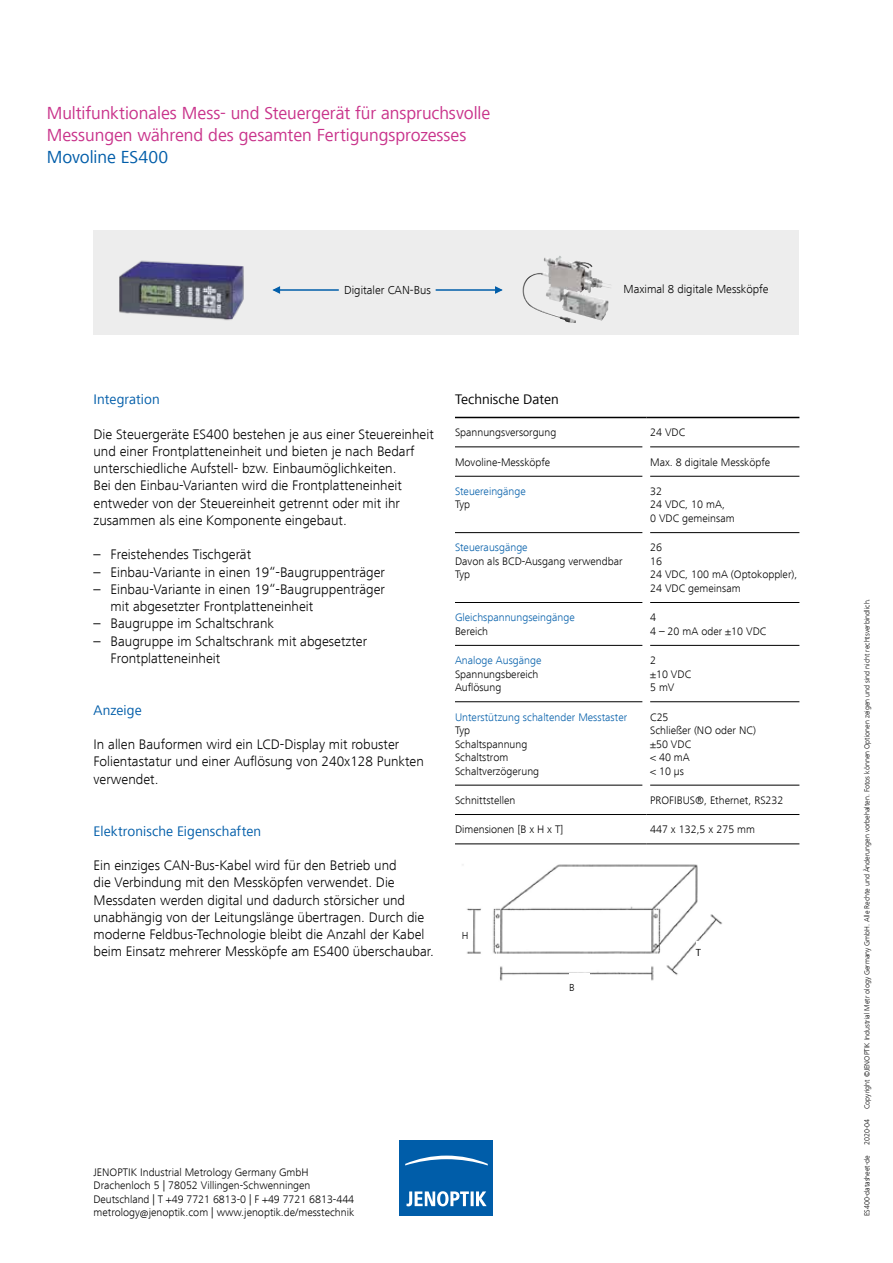
<style>
.page{position:relative;width:893px;height:1263px;background:#fff}
.page>*{position:absolute;margin:0;border:0;box-sizing:border-box;transform-origin:0 0}
.t1{font:18px/21.8px "Frutiger Next LT";letter-spacing:-.005em;color:#c9338b}
.t2{font:18px "Frutiger Next LT";color:#005da9}
.t3{font:300 14.25px/17.2px "Frutiger Next LT";color:#000}
.t4{font:14.25px "Frutiger Next LT";letter-spacing:.005em;color:#005da9}
.t5{font:14.25px "Frutiger Next LT";color:#000}
.t6{font:300 12px "Frutiger Next LT";color:#000}
.t7{font:300 11.25px/13.5px "Frutiger Next LT";color:#000}
.t8{font:300 11.25px "Frutiger Next LT";color:#005da9}
.t9{font:300 10.5px "Frutiger Next LT";color:#000}
.t10{font:10.5px "Frutiger Next LT";color:#000}
.t11{font:300 7.5px "Frutiger Next LT";color:#000}
</style>
<div class="page">
<div style="left:94px;top:231px;width:705px;height:104px;background:#ededed"></div>
<img style="left:119px;top:260px;width:125px;height:61px">
<hr style="left:279px;top:289px;width:60px;height:2px;background:#005da9">
<svg style="left:272px;top:286px;width:9px;height:8px"></svg>
<hr style="left:436px;top:289px;width:59px;height:2px;background:#005da9">
<svg style="left:495px;top:286px;width:8px;height:8px"></svg>
<img style="left:522px;top:256px;width:54px;height:67px">
<img style="left:462px;top:864px;width:260px;height:117px">
<div style="left:400px;top:1140px;width:93px;height:76px;background:#005da9"></div>
<svg style="left:405px;top:1155px;width:83px;height:10px"></svg>
<svg style="left:406px;top:1191px;width:81px;height:15px"></svg>
<hr style="left:455px;top:447px;width:188px;height:1px;background:#000">
<hr style="left:650px;top:447px;width:149px;height:1px;background:#000">
<hr style="left:455px;top:476px;width:188px;height:1px;background:#000">
<hr style="left:650px;top:476px;width:149px;height:1px;background:#000">
<hr style="left:455px;top:532px;width:188px;height:1px;background:#000">
<hr style="left:650px;top:532px;width:149px;height:1px;background:#000">
<hr style="left:455px;top:602px;width:188px;height:1px;background:#000">
<hr style="left:650px;top:602px;width:149px;height:1px;background:#000">
<hr style="left:455px;top:645px;width:188px;height:1px;background:#000">
<hr style="left:650px;top:645px;width:149px;height:1px;background:#000">
<hr style="left:455px;top:701px;width:188px;height:1px;background:#000">
<hr style="left:650px;top:701px;width:149px;height:1px;background:#000">
<hr style="left:455px;top:785px;width:188px;height:1px;background:#000">
<hr style="left:650px;top:785px;width:149px;height:1px;background:#000">
<hr style="left:455px;top:417px;width:191px;height:1px;background:#000">
<hr style="left:646px;top:417px;width:153px;height:1px;background:#000">
<hr style="left:455px;top:814px;width:191px;height:1px;background:#000">
<hr style="left:646px;top:814px;width:153px;height:1px;background:#000">
<hr style="left:455px;top:844px;width:191px;height:1px;background:#000">
<hr style="left:646px;top:844px;width:153px;height:1px;background:#000">
<div style="left:460px;top:920px;width:12px;height:21px;background:#fff"></div>
<div style="left:696px;top:941px;width:12px;height:20px;background:#fff"></div>
<div style="left:569px;top:973px;width:21px;height:21px;background:#fff"></div>
<p class="t1" style="left:47px;top:102px;width:445px">Multifunktionales Mess- und Steuergerät für anspruchsvolle<br>Messungen während des gesamten Fertigungsprozesses</p>
<p class="t2" style="left:47px;top:147px;width:123px">Movoline ES400</p>
<p class="t6" style="left:344px;top:283px;width:88px">Digitaler CAN-Bus</p>
<p class="t6" style="left:623px;top:282px;width:147px">Maximal 8 digitale Messköpfe</p>
<p class="t4" style="left:94px;top:391px;width:68px">Integration</p>
<p class="t3" style="left:94px;top:425px;width:342px">Die Steuergeräte ES400 bestehen je aus einer Steuereinheit und einer Frontplatteneinheit und bieten je nach Bedarf unterschiedliche Aufstell- bzw. Einbaumöglichkeiten.<br>Bei den Einbau-Varianten wird die Frontplatteneinheit entweder von der Steuereinheit getrennt oder mit ihr zusammen als eine Komponente eingebaut.</p>
<p class="t3" style="left:94px;top:546px;width:159px">– Freistehendes Tischgerät</p>
<p class="t3" style="left:94px;top:563px;width:293px">– Einbau-Variante in einen 19“-Baugruppenträger</p>
<p class="t3" style="left:111px;top:581px;width:276px;text-indent:-17px">– Einbau-Variante in einen 19“-Baugruppenträger mit abgesetzter Frontplatteneinheit</p>
<p class="t3" style="left:94px;top:615px;width:182px">– Baugruppe im Schaltschrank</p>
<p class="t3" style="left:111px;top:632px;width:258px;text-indent:-17px">– Baugruppe im Schaltschrank mit abgesetzter<br>Frontplatteneinheit</p>
<p class="t4" style="left:94px;top:702px;width:50px">Anzeige</p>
<p class="t3" style="left:94px;top:736px;width:332px">In allen Bauformen wird ein LCD-Display mit robuster<br>Folientastatur und einer Auflösung von 240x128 Punkten verwendet.</p>
<p class="t4" style="left:94px;top:823px;width:169px">Elektronische Eigenschaften</p>
<p class="t3" style="left:94px;top:857px;width:342px">Ein einziges CAN-Bus-Kabel wird für den Betrieb und<br>die Verbindung mit den Messköpfen verwendet. Die Messdaten werden digital und dadurch störsicher und unabhängig von der Leitungslänge übertragen. Durch die moderne Feldbus-Technologie bleibt die Anzahl der Kabel beim Einsatz mehrerer Messköpfe am ES400 überschaubar.</p>
<p class="t5" style="left:455px;top:392px;width:105px">Technische Daten</p>
<p class="t7" style="left:455px;top:426px;width:103px">Spannungsversorgung</p>
<p class="t7" style="left:650px;top:426px;width:37px">24 VDC</p>
<p class="t7" style="left:455px;top:455px;width:97px">Movoline-Messköpfe</p>
<p class="t7" style="left:650px;top:455px;width:122px">Max. 8 digitale Messköpfe</p>
<p class="t8" style="left:455px;top:485px;width:72px">Steuereingänge</p>
<p class="t7" style="left:455px;top:498px;width:17px">Typ</p>
<p class="t7" style="left:650px;top:484px;width:86px">32<br>24 VDC, 10 mA,<br>0 VDC gemeinsam</p>
<p class="t8" style="left:455px;top:541px;width:74px">Steuerausgänge</p>
<p class="t7" style="left:455px;top:554px;width:169px">Davon als BCD-Ausgang verwendbar<br>Typ</p>
<p class="t8" style="left:455px;top:611px;width:121px">Gleichspannungseingänge</p>
<p class="t7" style="left:455px;top:624px;width:35px">Bereich</p>
<p class="t8" style="left:455px;top:654px;width:88px">Analoge Ausgänge</p>
<p class="t7" style="left:455px;top:667px;width:85px">Spannungsbereich<br>Auflösung</p>
<p class="t8" style="left:455px;top:710px;width:174px">Unterstützung schaltender Messtaster</p>
<p class="t7" style="left:455px;top:723px;width:86px">Typ<br>Schaltspannung<br>Schaltstrom<br>Schaltverzögerung</p>
<p class="t7" style="left:650px;top:541px;width:149px">26<br>16<br>24 VDC, 100 mA (Optokoppler),<br>24 VDC gemeinsam</p>
<p class="t7" style="left:650px;top:611px;width:118px">4<br>4 – 20 mA oder ±10 VDC</p>
<p class="t7" style="left:650px;top:654px;width:43px">2<br>±10 VDC<br>5 mV</p>
<p class="t7" style="left:650px;top:710px;width:107px">C25<br>Schließer (NO oder NC) ±50 VDC<br>&lt; 40 mA<br>&lt; 10 µs</p>
<p class="t7" style="left:455px;top:793px;width:62px">Schnittstellen</p>
<p class="t7" style="left:650px;top:793px;width:135px">PROFIBUS®, Ethernet, RS232</p>
<p class="t7" style="left:455px;top:823px;width:110px">Dimensionen [B x H x T]</p>
<p class="t7" style="left:650px;top:823px;width:106px">447 x 132,5 x 275 mm</p>
<p class="t9" style="left:462px;top:930px;width:8px">H</p>
<p class="t9" style="left:569px;top:981px;width:7px">B</p>
<p class="t10" style="left:696px;top:947px;width:7px">T</p>
<p class="t7" style="left:94px;top:1165px;width:262px">JENOPTIK Industrial Metrology Germany GmbH Drachenloch 5 | 78052 Villingen-Schwenningen Deutschland | T +49 7721 6813-0 | F +49 7721 6813-444 metrology@jenoptik.com | www.jenoptik.de/messtechnik</p>
<p class="t11" style="left:863px;top:1109px;width:512px;rotate:-90deg">Copyright ©JENOPTIK Industrial Metr ology Germany GmbH. Alle Rechte und Änderungen vorbehalten. Fotos können Optionen zeigen und sind nicht rechtsverbindlich.</p>
<p class="t11" style="left:863px;top:1145px;width:28px;rotate:-90deg">2020-04</p>
<p class="t11" style="left:863px;top:1216px;width:62px;rotate:-90deg">ES400-datasheet-de</p>
</div>
